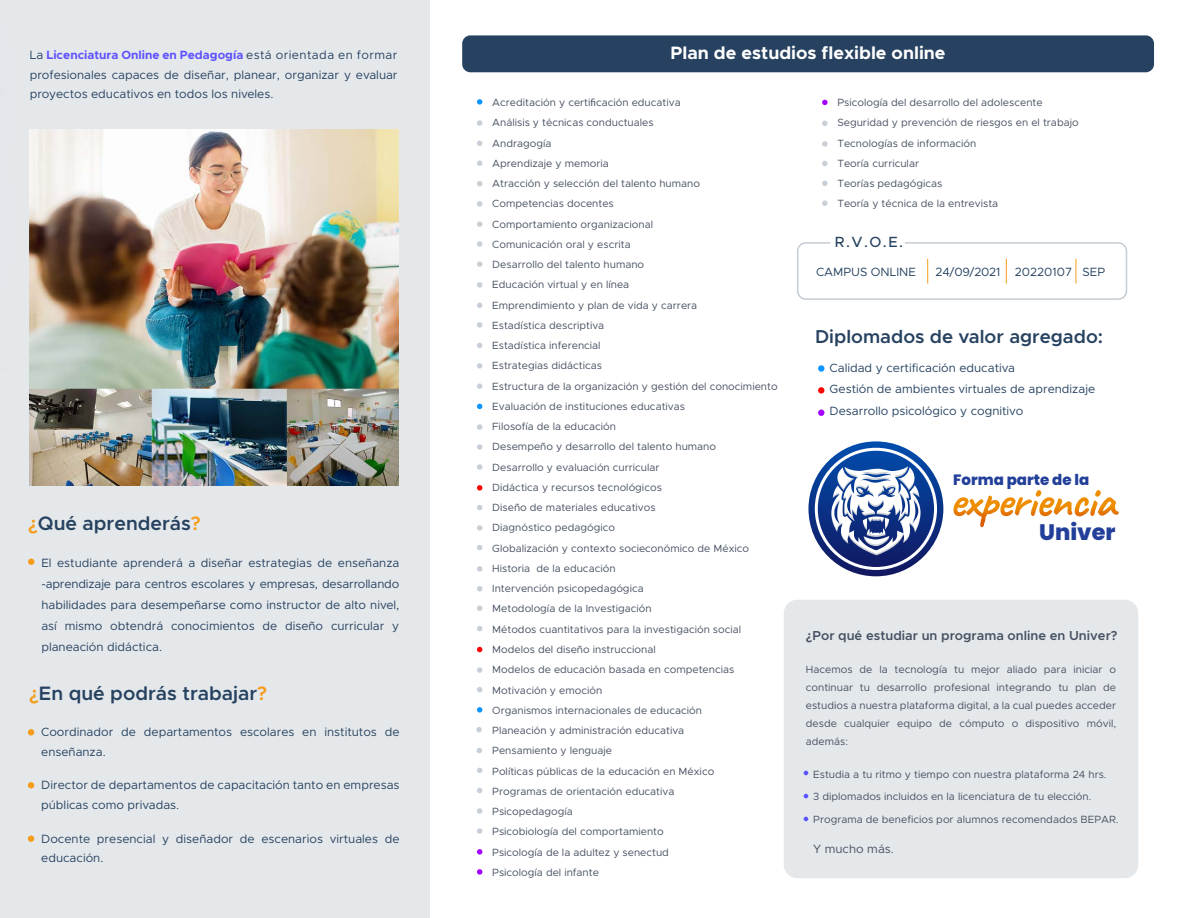
<style>
.page{position:relative;width:1188px;height:918px;background:#fff}
.page>*{position:absolute;margin:0;border:0;box-sizing:border-box;transform-origin:0 0}
.t1{font:800 22.35px "Poppins";color:#223f99}
.t2{font:600 19.5px "Metropolis";color:#264260}
.t3{font:600 18.75px "Metropolis";color:#264260}
.t4{font:700 18px "Metropolis";color:#fff}
.t5{font:800 15px "Poppins";color:#223f99}
.t6{font:500 14.85px "Metropolis";color:#264260}
.t7{font:600 13.05px "Metropolis";color:#465061}
.t8{font:12px/21px "Metropolis";color:#264260}
.t9{font:12px "Metropolis";color:#465061}
.t10{font:10.5px/20.2px "Metropolis";color:#465061}
.s1{font-weight:700;color:#5e52ff}
.s2{color:#f59d1b}
.s3{font-family:"Myriad Pro"}
</style>
<div class="page">
<div style="left:0;top:0;width:430px;height:918px;background:#e5e8eb"></div>
<div style="left:818px;top:365px;width:6px;height:7px;background:#0d95ff;border-radius:50%"></div>
<div style="left:818px;top:387px;width:6px;height:7px;background:#ff0303;border-radius:50%"></div>
<svg style="left:818px;top:410px;width:6px;height:6px"></svg>
<div style="left:797px;top:242px;width:330px;height:58px;border:2px solid #c5ccd3;border-radius:8px"></div>
<svg style="left:1006px;top:259px;width:1px;height:24px"></svg>
<svg style="left:1076px;top:259px;width:1px;height:24px"></svg>
<svg style="left:927px;top:259px;width:1px;height:24px"></svg>
<svg style="left:966px;top:490px;width:135px;height:37px"></svg>
<svg style="left:808px;top:441px;width:135px;height:135px"></svg>
<svg style="left:815px;top:448px;width:122px;height:122px"></svg>
<div style="left:462px;top:35px;width:692px;height:37px;background:#264260;border-radius:8px"></div>
<svg style="left:477px;top:99px;width:5px;height:6px"></svg>
<svg style="left:477px;top:120px;width:5px;height:6px"></svg>
<svg style="left:477px;top:141px;width:5px;height:5px"></svg>
<svg style="left:477px;top:160px;width:5px;height:6px"></svg>
<svg style="left:477px;top:181px;width:5px;height:5px"></svg>
<svg style="left:477px;top:201px;width:5px;height:6px"></svg>
<svg style="left:477px;top:221px;width:5px;height:6px"></svg>
<svg style="left:477px;top:241px;width:5px;height:6px"></svg>
<svg style="left:477px;top:261px;width:5px;height:6px"></svg>
<svg style="left:477px;top:282px;width:5px;height:6px"></svg>
<svg style="left:477px;top:303px;width:5px;height:5px"></svg>
<svg style="left:477px;top:322px;width:5px;height:6px"></svg>
<svg style="left:477px;top:343px;width:5px;height:5px"></svg>
<svg style="left:477px;top:363px;width:5px;height:6px"></svg>
<svg style="left:477px;top:383px;width:5px;height:6px"></svg>
<svg style="left:477px;top:404px;width:5px;height:5px"></svg>
<svg style="left:477px;top:424px;width:5px;height:6px"></svg>
<svg style="left:477px;top:444px;width:5px;height:6px"></svg>
<svg style="left:477px;top:464px;width:5px;height:6px"></svg>
<svg style="left:477px;top:485px;width:5px;height:6px"></svg>
<svg style="left:477px;top:505px;width:5px;height:5px"></svg>
<svg style="left:477px;top:525px;width:5px;height:6px"></svg>
<svg style="left:477px;top:545px;width:5px;height:5px"></svg>
<svg style="left:477px;top:566px;width:5px;height:6px"></svg>
<svg style="left:477px;top:586px;width:5px;height:5px"></svg>
<svg style="left:477px;top:605px;width:5px;height:6px"></svg>
<svg style="left:477px;top:626px;width:5px;height:5px"></svg>
<svg style="left:477px;top:647px;width:5px;height:5px"></svg>
<svg style="left:477px;top:667px;width:5px;height:6px"></svg>
<svg style="left:477px;top:687px;width:5px;height:5px"></svg>
<svg style="left:477px;top:707px;width:5px;height:6px"></svg>
<svg style="left:476px;top:727px;width:6px;height:5px"></svg>
<svg style="left:477px;top:748px;width:5px;height:5px"></svg>
<svg style="left:477px;top:768px;width:5px;height:5px"></svg>
<svg style="left:477px;top:849px;width:5px;height:6px"></svg>
<svg style="left:477px;top:788px;width:5px;height:5px"></svg>
<svg style="left:477px;top:808px;width:5px;height:6px"></svg>
<svg style="left:477px;top:828px;width:5px;height:6px"></svg>
<svg style="left:477px;top:869px;width:5px;height:6px"></svg>
<svg style="left:822px;top:100px;width:6px;height:5px"></svg>
<svg style="left:822px;top:121px;width:6px;height:5px"></svg>
<svg style="left:822px;top:141px;width:6px;height:6px"></svg>
<svg style="left:822px;top:161px;width:6px;height:5px"></svg>
<svg style="left:822px;top:181px;width:6px;height:5px"></svg>
<svg style="left:822px;top:200px;width:6px;height:6px"></svg>
<div style="left:784px;top:600px;width:354px;height:278px;background:#e5e8eb;border-radius:14px"></div>
<svg style="left:804px;top:817px;width:4px;height:4px"></svg>
<svg style="left:804px;top:771px;width:4px;height:4px"></svg>
<svg style="left:804px;top:794px;width:4px;height:4px"></svg>
<div style="left:28px;top:729px;width:6px;height:7px;background:#f59d1b;border-radius:50%"></div>
<div style="left:28px;top:782px;width:6px;height:7px;background:#f59d1b;border-radius:50%"></div>
<div style="left:28px;top:835px;width:6px;height:7px;background:#f59d1b;border-radius:50%"></div>
<svg style="left:28px;top:559px;width:6px;height:6px"></svg>
<img style="left:29px;top:130px;width:369px;height:356px">
<p class="t8" style="left:30px;top:45px;width:369px;line-height:19.5px;text-align:justify">La <span class="s1">Licenciatura Online en Pedagogía</span> está orientada en formar profesionales capaces de diseñar, planear, organizar y evaluar proyectos educativos en todos los niveles.</p>
<h2 class="t2" style="left:28px;top:511px;width:174px"><span class="s2">¿</span>Qué aprenderás<span class="s2">?</span></h2>
<p class="t8" style="left:41px;top:552px;width:360px;text-align:justify">El estudiante aprenderá a diseñar estrategias de enseñanza -aprendizaje para centros escolares y empresas, desarrollando habilidades para desempeñarse como instructor de alto nivel, así mismo obtendrá conocimientos de diseño curricular y planeación didáctica.</p>
<h2 class="t2" style="left:29px;top:681px;width:239px"><span class="s2">¿</span>En qué podrás trabajar<span class="s2">?</span></h2>
<p class="t8" style="left:41px;top:722px;width:360px;line-height:19.5px">Coordinador de departamentos escolares en institutos de enseñanza.</p>
<p class="t8" style="left:41px;top:776px;width:360px;line-height:19.5px">Director de departamentos de capacitación tanto en empresas públicas como privadas.</p>
<p class="t8" style="left:41px;top:829px;width:360px;line-height:19.5px">Docente presencial y diseñador de escenarios virtuales de educación.</p>
<h3 class="t4" style="left:671px;top:42px;width:277px">Plan de estudios flexible online</h3>
<p class="t10" style="left:492px;top:92px;width:287px">Acreditación y certi<span class="s3">fi</span>cación educativa<br>Análisis y técnicas conductuales<br>Andragogía<br>Aprendizaje y memoria<br>Atracción y selección del talento humano<br>Competencias docentes<br>Comportamiento organizacional<br>Comunicación oral y escrita<br>Desarrollo del talento humano<br>Educación virtual y en línea<br>Emprendimiento y plan de vida y carrera<br>Estadística descriptiva<br>Estadística inferencial<br>Estrategias didácticas<br>Estructura de la organización y gestión del conocimiento Evaluación de instituciones educativas<br>Filosofía de la educación<br>Desempeño y desarrollo del talento humano<br>Desarrollo y evaluación curricular<br>Didáctica y recursos tecnológicos<br>Diseño de materiales educativos<br>Diagnóstico pedagógico<br>Globalización y contexto socieconómico de México Historia de la educación<br>Intervención psicopedagógica<br>Metodología de la Investigación<br>Métodos cuantitativos para la investigación social Modelos del diseño instruccional<br>Modelos de educación basada en competencias Motivación y emoción<br>Organismos internacionales de educación<br>Planeación y administración educativa<br>Pensamiento y lenguaje<br>Políticas públicas de la educación en México<br>Programas de orientación educativa<br>Psicopedagogía<br>Psicobiología del comportamiento<br>Psicología de la adultez y senectud<br>Psicología del infante</p>
<p class="t10" style="left:837px;top:92px;width:243px">Psicología del desarrollo del adolescente<br>Seguridad y prevención de riesgos en el trabajo<br>Tecnologías de información<br>Teoría curricular<br>Teorías pedagógicas<br>Teoría y técnica de la entrevista</p>
<h3 class="t6" style="left:835px;top:233px;width:70px">R.V.O.E.</h3>
<p class="t8" style="left:816px;top:262px;width:102px">CAMPUS ONLINE</p>
<p class="t8" style="left:936px;top:262px;width:171px">24/09/2021 20220107 SEP</p>
<h3 class="t3" style="left:815px;top:325px;width:290px">Diplomados de valor agregado:</h3>
<p class="t8" style="left:830px;top:357px;width:267px">Calidad y certificación educativa<br>Gestión de ambientes virtuales de aprendizaje</p>
<p class="t8" style="left:830px;top:401px;width:195px">Desarrollo psicológico y cognitivo</p>
<h3 class="t5" style="left:953px;top:471px;width:138px">Forma parte de la</h3>
<h1 class="t1" style="left:1039px;top:519px;width:78px">Univer</h1>
<p class="t7" style="left:806px;top:628px;width:313px">¿Por qué estudiar un programa online en Univer?</p>
<p class="t10" style="left:806px;top:660px;width:312px;line-height:18px;text-align:justify">Hacemos de la tecnología tu mejor aliado para iniciar o continuar tu desarrollo profesional integrando tu plan de estudios a nuestra plataforma digital, a la cual puedes acceder desde cualquier equipo de cómputo o dispositivo móvil, además:</p>
<p class="t10" style="left:813px;top:763px;width:307px;line-height:22.5px">Estudia a tu ritmo y tiempo con nuestra plataforma 24 hrs.<br>3 diplomados incluidos en la licenciatura de tu elección.<br>Programa de beneficios por alumnos recomendados BEPAR.</p>
<p class="t9" style="left:813px;top:841px;width:82px">Y mucho más.</p>
</div>
